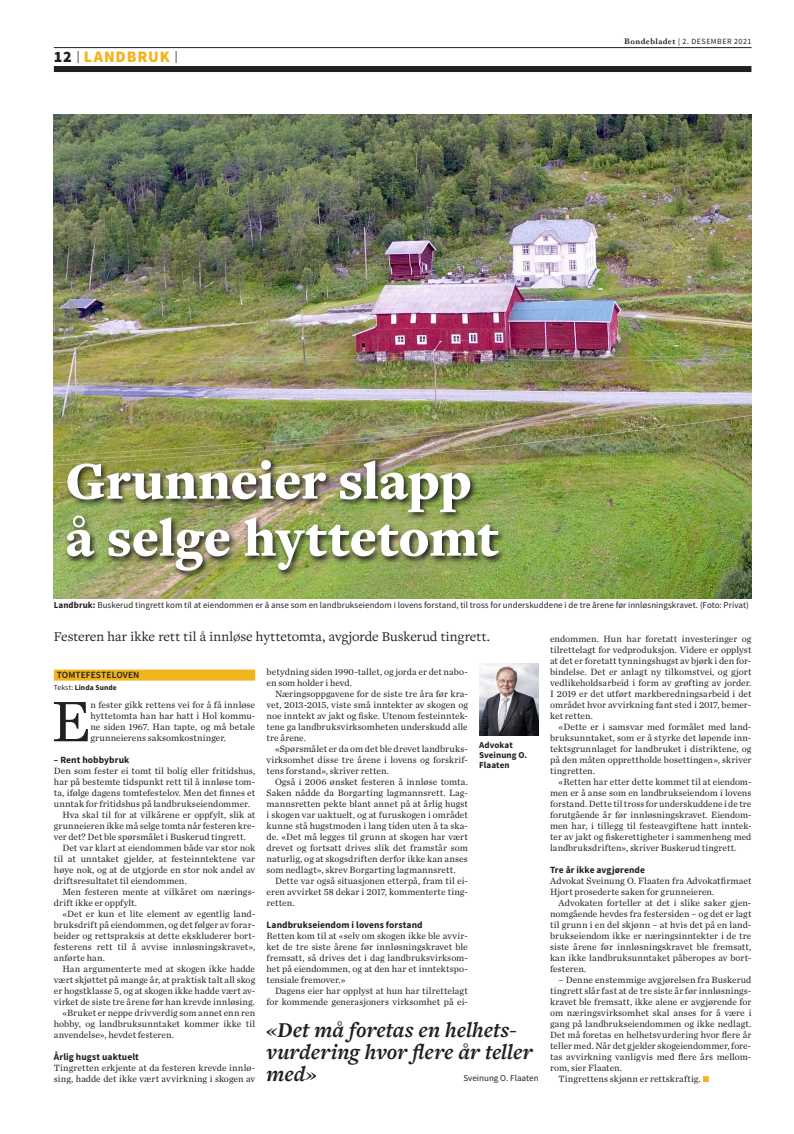
<style>
.page{position:relative;width:794px;height:1134px;background:#fff}
.page>*{position:absolute;margin:0;border:0;box-sizing:border-box;transform-origin:0 0}
.Brodtekst{font:59.7px "Chronicle Text G1";color:#231f20}
.Overskrift_55pt{font:900 55px/57px "Freight Text Pro";letter-spacing:-.01em;color:#fff}
.Sitat_tekst{font:italic 700 22px/22px "Freight Text Pro";letter-spacing:.005em;color:#231f20}
.t1{font:900 16px "Source Sans Pro";letter-spacing:.05em;color:#f1b41c}
.Ingress_14pt{font:14px "Freight Text Pro";color:#231f20}
.Brodtekst_med_innryk{font:9.5px/11px "Chronicle Text G1";letter-spacing:.005em;color:#231f20;text-align:justify}
.Brodtekst-2{font:9.5px/11px "Chronicle Text G1";color:#231f20;text-align:justify}
.Mellomtittel{font:700 9.5px "Source Sans Pro";letter-spacing:.01em;color:#231f20}
.Emnefelt{font:600 9.5px "Source Sans Pro";letter-spacing:.005em;color:#231f20}
.Bildetekst{font:9px "Source Sans Pro";letter-spacing:.01em;color:#231f20}
.Bildetekst-2{font:700 9px/10px "Source Sans Pro";letter-spacing:.01em;color:#231f20}
.Sitat_tekst-2{font:9px "Source Sans Pro";color:#231f20}
.t2{font:8px "Source Sans Pro";letter-spacing:.06em;color:#231f20}
.Byline_tekst{font:700 7.5px "Source Sans Pro";letter-spacing:.015em;color:#231f20}
.s1{color:#231f20}
.s2{font-weight:400;font-size:12px;color:#231f20}
.s3{font-family:"Hoefler Txt";font-weight:700}
.s4{font-weight:700}
.s5{font-weight:400}
.s6{color:#f1b41c}
</style>
<div class="page">
<div style="left:54px;top:66px;width:697px;height:6px;background:#231f20"></div>
<hr style="left:54px;top:47px;width:697px;height:1px;background:#231f20">
<img style="left:54px;top:114px;width:697px;height:484px">
<img style="left:65px;top:458px;width:442px;height:121px">
<div style="left:54px;top:670px;width:201px;height:11px;background:#f1b41c"></div>
<img style="left:479px;top:664px;width:60px;height:72px">
<h3 class="t1" style="left:54px;top:47px;width:125px"><span class="s1">12</span> <span class="s2">|</span> LANDBRUK <span class="s2">|</span></h3>
<p class="t2" style="left:624px;top:36px;width:129px"><span class="s3">Bondebladet</span> | 2. DESEMBER 2021</p>
<p class="Overskrift_55pt" style="left:65px;top:451px;width:435px">Grunneier slapp å selge hyttetomt</p>
<p class="Bildetekst" style="left:54px;top:599px;width:696px"><span class="s4">Landbruk:</span> Buskerud tingrett kom til at eiendommen er å anse som en landbrukseiendom i lovens forstand, til tross for underskuddene i de tre årene før innløsningskravet. (Foto: Privat)</p>
<p class="Ingress_14pt" style="left:54px;top:627px;width:437px">Festeren har ikke rett til å innløse hyttetomta, avgjorde Buskerud tingrett.</p>
<p class="Emnefelt" style="left:57px;top:669px;width:84px">TOMTEFESTELOVEN</p>
<p class="Byline_tekst" style="left:54px;top:683px;width:64px"><span class="s5">Tekst:</span> Linda Sunde</p>
<p class="Brodtekst" style="left:51px;top:676px;width:41px">E</p>
<p class="Brodtekst-2" style="left:90px;top:699px;width:166px">n fester gikk rettens vei for å få innløse hyttetomta han har hatt i Hol kommu&shy;ne siden 1967. Han tapte, og må betale grunneierens saksomkostninger.</p>
<p class="Mellomtittel" style="left:54px;top:754px;width:77px">– Rent hobbybruk</p>
<p class="Brodtekst-2" style="left:54px;top:765px;width:203px">Den som fester ei tomt til bolig eller fritidshus, har på bestemte tidspunkt rett til å innløse tom&shy;ta, ifølge dagens tomtefestelov. Men det finnes et unntak for fritidshus på landbrukseiendommer.</p>
<p class="Brodtekst_med_innryk" style="left:54px;top:809px;width:203px;text-indent:9px">Hva skal til for at vilkårene er oppfylt, slik at grunneieren ikke må selge tomta når festeren kre&shy;ver det? Det ble spørsmålet i Buskerud tingrett.</p>
<p class="Brodtekst_med_innryk" style="left:54px;top:842px;width:203px;text-indent:9px">Det var klart at eiendommen både var stor nok til at unntaket gjelder, at festeinntektene var høye nok, og at de utgjorde en stor nok andel av driftsresultatet til eiendommen.</p>
<p class="Brodtekst_med_innryk" style="left:54px;top:886px;width:203px;text-indent:9px">Men festeren mente at vilkåret om nærings&shy;drift ikke er oppfylt.</p>
<p class="Brodtekst_med_innryk" style="left:54px;top:908px;width:203px;text-indent:9px">«Det er kun et lite element av egentlig land&shy;bruksdrift på eiendommen, og det følger av forar&shy;beider og rettspraksis at dette ekskluderer bort&shy;festerens rett til å avvise innløsningskravet», anførte han.</p>
<p class="Brodtekst_med_innryk" style="left:54px;top:963px;width:203px;text-indent:9px">Han argumenterte med at skogen ikke hadde vært skjøttet på mange år, at praktisk talt all skog er hogstklasse 5, og at skogen ikke hadde vært av&shy;virket de siste tre årene før han krevde innløsing.</p>
<p class="Brodtekst_med_innryk" style="left:54px;top:1007px;width:203px;text-indent:9px">«Bruket er neppe drivverdig som annet enn ren hobby, og landbruksunntaket kommer ikke til anvendelse», hevdet festeren.</p>
<p class="Mellomtittel" style="left:54px;top:1051px;width:87px">Årlig hugst uaktuelt</p>
<p class="Brodtekst-2" style="left:54px;top:1062px;width:203px">Tingretten erkjente at da festeren krevde innlø&shy;sing, hadde det ikke vært avvirkning i skogen av</p>
<p class="Brodtekst-2" style="left:266px;top:666px;width:203px">betydning siden 1990-tallet, og jorda er det nabo&shy;en som holder i hevd.</p>
<p class="Brodtekst_med_innryk" style="left:266px;top:688px;width:203px;text-indent:9px">Næringsoppgavene for de siste tre åra før kra&shy;vet, 2013-2015, viste små inntekter av skogen og noe inntekt av jakt og fiske. Utenom festeinntek&shy;tene ga landbruksvirksomheten underskudd alle tre årene.</p>
<p class="Brodtekst_med_innryk" style="left:266px;top:743px;width:203px;text-indent:9px">«Spørsmålet er da om det ble drevet landbruks&shy;virksomhet disse tre årene i lovens og forskrif&shy;tens forstand», skriver retten.</p>
<p class="Brodtekst_med_innryk" style="left:266px;top:776px;width:203px;text-indent:9px">Også i 2006 ønsket festeren å innløse tomta.<br>Saken nådde da Borgarting lagmannsrett. Lag&shy;mannsretten pekte blant annet på at årlig hugst i skogen var uaktuelt, og at furuskogen i området kunne stå hugstmoden i lang tiden uten å ta ska&shy;de. «Det må legges til grunn at skogen har vært drevet og fortsatt drives slik det framstår som naturlig, og at skogsdriften derfor ikke kan anses som nedlagt», skrev Borgarting lagmannsrett.</p>
<p class="Brodtekst_med_innryk" style="left:266px;top:875px;width:203px;text-indent:9px">Dette var også situasjonen etterpå, fram til ei&shy;eren avvirket 58 dekar i 2017, kommenterte ting&shy;retten.</p>
<p class="Mellomtittel" style="left:266px;top:919px;width:158px">Landbrukseiendom i lovens forstand</p>
<p class="Brodtekst-2" style="left:266px;top:930px;width:203px">Retten kom til at «selv om skogen ikke ble avvir&shy;ket de tre siste årene før innløsningskravet ble fremsatt, så drives det i dag landbruksvirksom&shy;het på eiendommen, og at den har et inntektspo&shy;tensiale fremover.»</p>
<p class="Brodtekst_med_innryk" style="left:266px;top:985px;width:203px;text-align:right">Dagens eier har opplyst at hun har tilrettelagt for kommende generasjoners virksomhet på ei-</p>
<p class="Bildetekst-2" style="left:479px;top:740px;width:50px">Advokat<br>Sveinung O.<br>Flaaten</p>
<p class="Sitat_tekst" style="left:266px;top:1018px;width:268px">«Det må foretas en helhets&shy;vurdering hvor flere år teller med»</p>
<p class="Sitat_tekst-2" style="left:463px;top:1072px;width:77px">Sveinung O. Flaaten</p>
<p class="Brodtekst_med_innryk" style="left:550px;top:633px;width:203px">endommen. Hun har foretatt investeringer og tilrettelagt for vedproduksjon. Videre er opplyst at det er foretatt tynningshugst av bjørk i den for&shy;bindelse. Det er anlagt ny tilkomstvei, og gjort vedlikeholdsarbeid i form av grøfting av jorder.<br>I 2019 er det utført markberedningsarbeid i det området hvor avvirkning fant sted i 2017, bemer&shy;ket retten.</p>
<p class="Brodtekst_med_innryk" style="left:550px;top:721px;width:203px;text-indent:9px">«Dette er i samsvar med formålet med land&shy;bruksunntaket, som er å styrke det løpende inn&shy;tektsgrunnlaget for landbruket i distriktene, og på den måten opprettholde bosettingen», skriver tingretten.</p>
<p class="Brodtekst_med_innryk" style="left:550px;top:776px;width:203px;text-indent:9px">«Retten har etter dette kommet til at eiendom&shy;men er å anse som en landbrukseiendom i lovens forstand. Dette til tross for underskuddene i de tre forutgående år før innløsningskravet. Eiendom&shy;men har, i tillegg til festeavgiftene hatt inntek&shy;ter av jakt og fiskerettigheter i sammenheng med landbruksdriften», skriver Buskerud tingrett.</p>
<p class="Mellomtittel" style="left:550px;top:864px;width:96px">Tre år ikke avgjørende</p>
<p class="Brodtekst-2" style="left:550px;top:875px;width:203px">Advokat Sveinung O. Flaaten fra Advokatfirmaet<br>Hjort prosederte saken for grunneieren.</p>
<p class="Brodtekst_med_innryk" style="left:550px;top:897px;width:203px;text-indent:9px">Advokaten forteller at det i slike saker gjen&shy;nomgående hevdes fra festersiden – og det er lagt til grunn i en del skjønn – at hvis det på en land&shy;brukseiendom ikke er næringsinntekter i de tre siste årene før innløsningskravet ble fremsatt, kan ikke landbruksunntaket påberopes av bort&shy;festeren.</p>
<p class="Brodtekst_med_innryk" style="left:550px;top:974px;width:203px;text-indent:9px">– Denne enstemmige avgjørelsen fra Buskerud tingrett slår fast at de tre siste år før innløsnings&shy;kravet ble fremsatt, ikke alene er avgjørende for om næringsvirksomhet skal anses for å være i gang på landbrukseiendommen og ikke nedlagt.<br>Det må foretas en helhetsvurdering hvor flere år teller med. Når det gjelder skogeiendommer, fore&shy;tas avvirkning vanligvis med flere års mellom&shy;rom, sier Flaaten.</p>
<p class="Brodtekst_med_innryk" style="left:558px;top:1073px;width:152px">Tingrettens skjønn er rettskraftig. <span class="s6">•</span></p>
</div>
